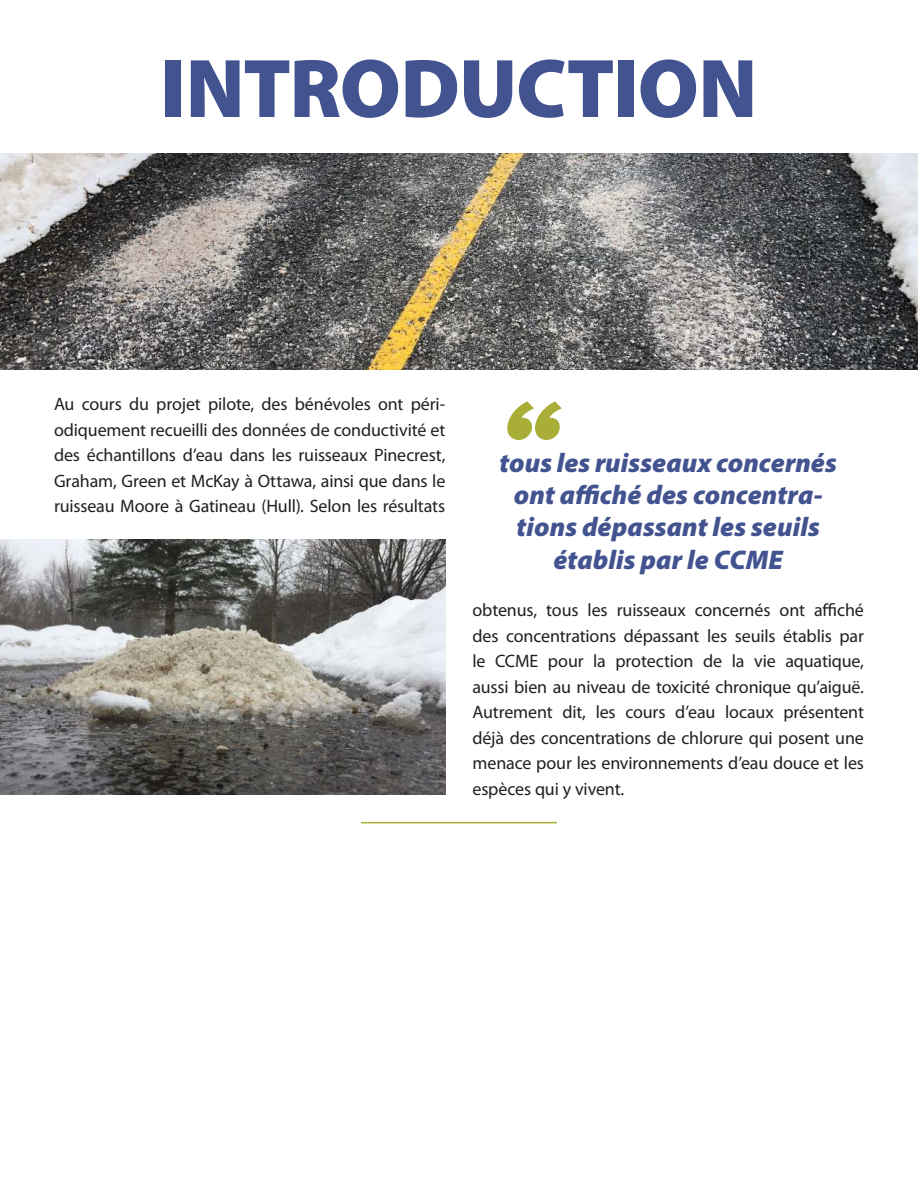
<style>
.page{position:relative;width:918px;height:1188px;background:#fff}
.page>*{position:absolute;margin:0;border:0;box-sizing:border-box;transform-origin:0 0}
.t1{font:italic 900 112.5px "Proxima Nova";color:#a8ae37}
.t2{font:900 84px "Myriad Pro";letter-spacing:-.015em;color:#425390}
.t3{font:italic 900 27px/32.4px "Myriad Pro";color:#425390;text-align:center}
.t4{font:18px/25.5px "Myriad Pro";letter-spacing:-.01em;color:#221f1f;text-align:justify}
</style>
<div class="page">
<hr style="left:361px;top:822px;width:196px;height:1px;background:#a8ae37">
<img style="left:0;top:154px;width:918px;height:216px">
<img style="left:0;top:539px;width:446px;height:256px">
<h2 class="t2" style="left:161px;top:47px;width:598px">INTRODUCTION</h2>
<p class="t4" style="left:54px;top:392px;width:393px">Au cours du projet pilote, des bénévoles ont péri&shy;odiquement recueilli des données de conductivité et des échantillons d’eau dans les ruisseaux Pinecrest, Graham, Green et McKay à Ottawa, ainsi que dans le ruisseau Moore à Gatineau (Hull). Selon les résultats</p>
<h1 class="t1" style="left:500px;top:393px;width:61px">“</h1>
<h3 class="t3" style="left:500px;top:448px;width:339px">tous les ruisseaux concernés ont affiché des concentra&shy;tions dépassant les seuils établis par le CCME</h3>
<p class="t4" style="left:472px;top:598px;width:393px">obtenus, tous les ruisseaux concernés ont affiché des concentrations dépassant les seuils établis par le CCME pour la protection de la vie aquatique, aussi bien au niveau de toxicité chronique qu’aiguë.<br>Autrement dit, les cours d’eau locaux présentent déjà des concentrations de chlorure qui posent une menace pour les environnements d’eau douce et les espèces qui y vivent.</p>
</div>
